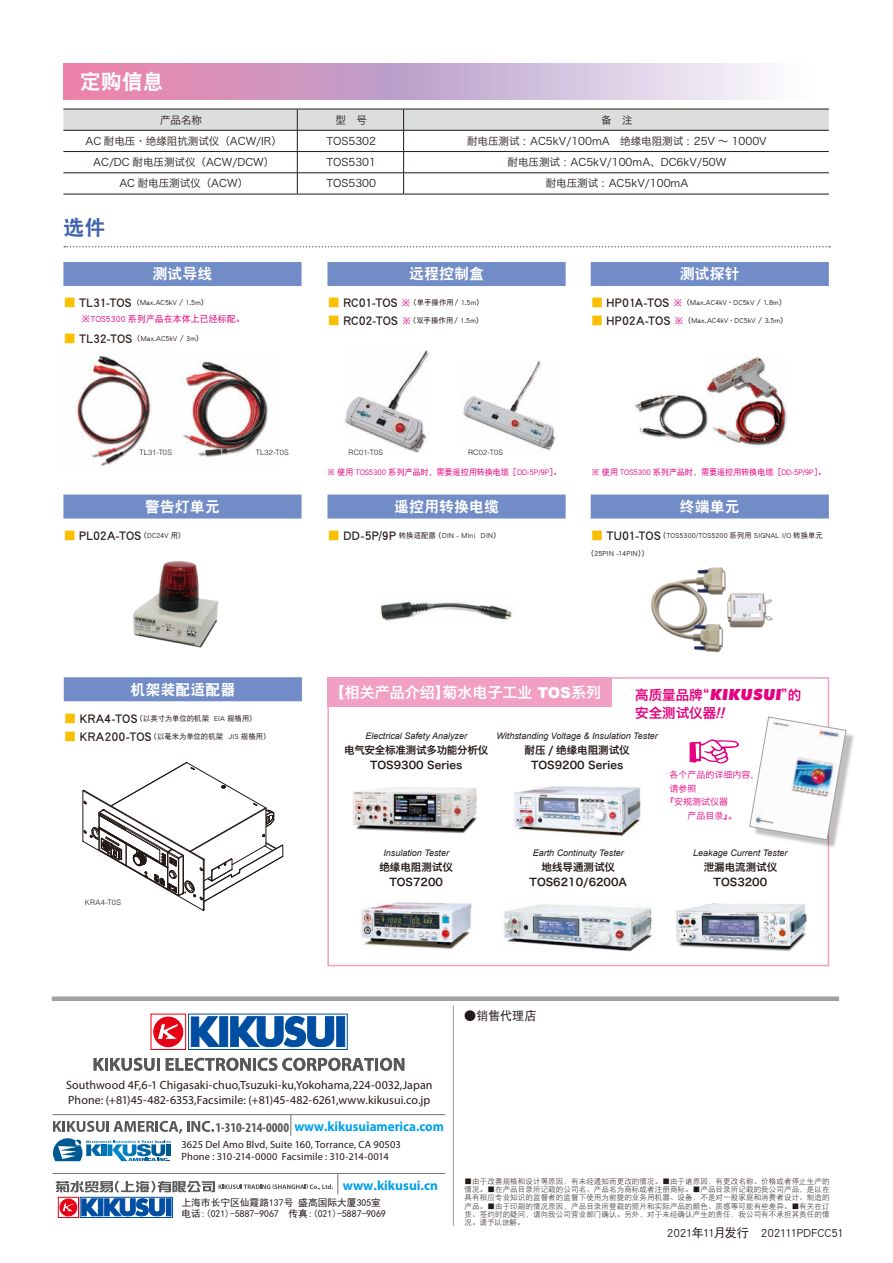
<style>
.page{position:relative;width:893px;height:1263px;background:#fff}
.page>*{position:absolute;margin:0;border:0;box-sizing:border-box;transform-origin:0 0}
.t1{font:21px "DF Hei GB W9";color:#fff}
.t2{font:21px "DF Hei GB W9";color:#3e62ad}
.t3{font:15px "DF Hei GB W9";color:#fff}
.t4{font:15px "Hiragino Sans GB W6";color:#fff}
.t5{font:700 13.65px "Myriad Pro";color:#00a1e9;scale:.96 1}
.t6{font:13.5px/17.7px "Hiragino Sans GB W6";color:#e4007f}
.t7{font:700 13.5px "Myriad Pro";color:#00a1e9}
.t8{font:12.75px "DF Hei GB W7";color:#231916}
.t9{font:12px/15px "Myriad Pro";letter-spacing:.005em;color:#231916}
.t10{font:12px "DF Hei GB W5";letter-spacing:-.015em;color:#231916}
.t11{font:10.5px "Hiragino Sans GB W3";color:#231916}
.t12{font:10.5px/12px "Myriad Pro";letter-spacing:.01em;color:#231916}
.t13{font:10.5px/15px "Hiragino Sans GB W6";color:#231916;text-align:center}
.t14{font:10.5px/15px "Hiragino Sans GB W6";letter-spacing:-.02em;color:#231916;text-align:center}
.t15{font:9.75px/11.7px "Sim Hei";color:#231916}
.t16{font:italic 9px "Arial";color:#231916}
.t17{font:9px "Hiragino Sans GB W3";color:#e4007f}
.t18{font:9px "DF Hei GB W5";color:#e4007f}
.t19{font:8.25px "DF Hei GB W5";letter-spacing:-.025em;color:#e4007f}
.t20{font:7.5px "DF Hei GB W5";letter-spacing:.005em;color:#231916}
.t21{font:7.5px/8.2px "DF Hei GB W3";letter-spacing:.015em;color:#231916;text-align:justify}
.t22{font:300 7.5px "Helvetica";letter-spacing:.035em;color:#231916}
.t23{font:7.5px "DF Hei GB W5";letter-spacing:-.015em;color:#231916}
.s1{font-family:"DF Hei GB W7";font-size:12.75px;color:#fabf00}
.s2{font-family:"DF Hei GB W7";font-size:12.75px}
.s3{font-size:9px;color:#e4007f}
.s4{color:#fabf00}
.s5{font-family:"DF Hei GB W5";font-size:7.5px}
.s6{font-family:"Arial";font-weight:900}
.s7{font-family:"Futura T";font-weight:800;font-style:italic;font-size:16.5px}
.s8{font-style:italic}
.s9{font-stretch:condensed;font-size:13.5px;color:#595857}
</style>
<div class="page">
<div style="left:327px;top:677px;width:502px;height:289px;border:2px solid #f19fc2"></div>
<div style="left:591px;top:262px;width:238px;height:24px;background:#718cc7"></div>
<div style="left:591px;top:494px;width:238px;height:24px;background:#718cc7"></div>
<div style="left:64px;top:677px;width:238px;height:24px;background:#718cc7"></div>
<div style="left:327px;top:262px;width:239px;height:24px;background:#718cc7"></div>
<div style="left:327px;top:494px;width:239px;height:24px;background:#718cc7"></div>
<div style="left:63px;top:262px;width:239px;height:24px;background:#718cc7"></div>
<div style="left:63px;top:494px;width:239px;height:24px;background:#718cc7"></div>
<svg style="left:63px;top:109px;width:766px;height:85px"></svg>
<hr style="left:63px;top:194px;width:234px;height:1px;background:#231916">
<hr style="left:297px;top:194px;width:107px;height:1px;background:#231916">
<hr style="left:404px;top:194px;width:425px;height:1px;background:#231916">
<svg style="left:63px;top:64px;width:704px;height:35px;background:#d7aece"></svg>
<img style="left:379px;top:601px;width:133px;height:20px">
<img style="left:133px;top:561px;width:85px;height:87px">
<img style="left:706px;top:356px;width:80px;height:89px">
<img style="left:634px;top:392px;width:75px;height:48px">
<svg style="left:64px;top:246px;width:766px;height:1px"></svg>
<div style="left:52px;top:996px;width:787px;height:5px;background:#a0a0a1"></div>
<hr style="left:453px;top:1005px;width:1px;height:221px;background:#a0a0a1">
<hr style="left:53px;top:1114px;width:392px;height:1px;background:#727272">
<hr style="left:53px;top:1173px;width:392px;height:1px;background:#727272">
<svg style="left:56px;top:1174px;width:282px;height:43px"></svg>
<svg style="left:53px;top:1121px;width:161px;height:40px"></svg>
<svg style="left:290px;top:1114px;width:1px;height:22px"></svg>
<svg style="left:94px;top:1014px;width:310px;height:57px"></svg>
<img style="left:360px;top:902px;width:112px;height:47px">
<img style="left:513px;top:786px;width:128px;height:50px">
<img style="left:503px;top:904px;width:149px;height:48px">
<div style="left:327px;top:677px;width:285px;height:30px;background:#f19fc2"></div>
<img style="left:675px;top:903px;width:132px;height:48px">
<svg style="left:83px;top:762px;width:201px;height:149px"></svg>
<img style="left:181px;top:361px;width:87px;height:96px">
<img style="left:77px;top:355px;width:74px;height:112px">
<img style="left:344px;top:351px;width:85px;height:102px">
<img style="left:461px;top:360px;width:95px;height:91px">
<div style="left:753px;top:720px;width:102px;height:129px;background:#231916;opacity:.28"></div>
<svg style="left:749px;top:717px;width:97px;height:123px"></svg>
<svg style="left:690px;top:739px;width:49px;height:24px"></svg>
<img style="left:353px;top:787px;width:124px;height:47px">
<img style="left:651px;top:567px;width:122px;height:86px">
<h1 class="t1" style="left:80px;top:70px;width:85px">定购信息</h1>
<h3 class="t11" style="left:160px;top:113px;width:43px">产品名称</h3>
<h3 class="t11" style="left:335px;top:113px;width:33px">型　号</h3>
<h3 class="t11" style="left:601px;top:113px;width:33px">备　注</h3>
<h3 class="t11" style="left:85px;top:134px;width:198px">AC 耐电压・ 绝缘阻抗测试仪（ACW/IR）</h3>
<h3 class="t11" style="left:326px;top:134px;width:51px">TOS5302</h3>
<h3 class="t11" style="left:467px;top:134px;width:301px">耐电压测试：AC5kV/100mA　绝缘电阻测试：25V ～ 1000V</h3>
<h3 class="t11" style="left:93px;top:156px;width:183px">AC/DC 耐电压测试仪（ACW/DCW）</h3>
<h3 class="t11" style="left:326px;top:156px;width:51px">TOS5301</h3>
<h3 class="t11" style="left:508px;top:156px;width:220px">耐电压测试：AC5kV/100mA、DC6kV/50W</h3>
<h3 class="t11" style="left:119px;top:177px;width:130px">AC 耐电压测试仪（ACW）</h3>
<h3 class="t11" style="left:326px;top:177px;width:51px">TOS5300</h3>
<h3 class="t11" style="left:546px;top:177px;width:144px">耐电压测试：AC5kV/100mA</h3>
<h1 class="t2" style="left:63px;top:216px;width:43px">选件</h1>
<h2 class="t3" style="left:152px;top:266px;width:61px">测试导线</h2>
<p class="t20" style="left:63px;top:299px;width:146px"><span class="s1">■</span> <span class="s2">TL31-TOS</span> （Max.AC5kV／1.5m）</p>
<p class="t18" style="left:63px;top:314px;width:183px">　　※TOS5300 系列产品在本体上已经标配。</p>
<p class="t20" style="left:63px;top:335px;width:141px"><span class="s1">■</span> <span class="s2">TL32-TOS</span> （Max.AC5kV／3m）</p>
<h2 class="t3" style="left:409px;top:266px;width:76px">远程控制盒</h2>
<p class="t20" style="left:327px;top:299px;width:157px"><span class="s1">■</span> <span class="s2">RC01-TOS</span> <span class="s3">※</span> （单手操作用／1.5m）</p>
<p class="t20" style="left:327px;top:317px;width:157px"><span class="s1">■</span> <span class="s2">RC02-TOS</span> <span class="s3">※</span>（双手操作用／1.5m）</p>
<p class="t22" style="left:139px;top:446px;width:34px">TL31-T0S</p>
<p class="t22" style="left:256px;top:446px;width:34px">TL32-T0S</p>
<p class="t22" style="left:348px;top:446px;width:36px">RC01-T0S</p>
<p class="t22" style="left:468px;top:446px;width:36px">RC02-T0S</p>
<h2 class="t3" style="left:680px;top:266px;width:61px">测试探针</h2>
<p class="t20" style="left:591px;top:299px;width:197px"><span class="s1">■</span> <span class="s2">HP01A-TOS</span> <span class="s3">※</span>（Max.AC4kV・DC5kV／1.8m）</p>
<p class="t20" style="left:591px;top:317px;width:198px"><span class="s1">■</span> <span class="s2">HP02A-TOS</span> <span class="s3">※</span>（Max.AC4kV・DC5kV／3.5m）</p>
<h2 class="t3" style="left:145px;top:498px;width:76px">警告灯单元</h2>
<h3 class="t8" style="left:63px;top:528px;width:123px"><span class="s4">■</span> PL02A-TOS<span class="s5">（DC24V 用）</span></h3>
<h2 class="t3" style="left:130px;top:681px;width:106px">机架装配适配器</h2>
<p class="t23" style="left:64px;top:714px;width:198px"><span class="s1">■</span> <span class="s2">KRA4-TOS</span>（以英寸为单位的机架 EIA 规格用）　</p>
<p class="t20" style="left:64px;top:732px;width:212px"><span class="s1">■</span> <span class="s2">KRA200-TOS</span>（以毫米为单位的机架 JIS 规格用）　</p>
<p class="t22" style="left:85px;top:896px;width:37px">KRA4-T0S</p>
<p class="t19" style="left:327px;top:468px;width:236px">※ 使用 TOS5300 系列产品时，需要遥控用转换电缆［DD-5P/9P］。</p>
<p class="t19" style="left:592px;top:468px;width:236px">※ 使用 TOS5300 系列产品时，需要遥控用转换电缆［DD-5P/9P］。</p>
<h2 class="t3" style="left:394px;top:498px;width:106px">遥控用转换电缆</h2>
<p class="t20" style="left:327px;top:531px;width:174px"><span class="s1">■</span> <span class="s2">DD-5P/9P</span> 转换适配器 （DIN - MIni DIN）</p>
<h2 class="t3" style="left:680px;top:498px;width:61px">终端单元</h2>
<p class="t20" style="left:591px;top:531px;width:234px"><span class="s1">■</span> <span class="s2">TU01-TOS</span>（TOS5300/TOS5200 系列用 SIGNAL I/O 转换单元</p>
<p class="t20" style="left:587px;top:549px;width:67px">（25PIN -14PIN））　</p>
<h2 class="t4" style="left:330px;top:683px;width:273px">【相关产品介绍】菊水电子工业 <span class="s6">TOS</span>系列</h2>
<h3 class="t6" style="left:635px;top:686px;width:168px">高质量品牌“<span class="s7">KIKUSUI</span>”的安全测试仪器<span class="s8">!!</span></h3>
<p class="t16" style="left:496px;top:730px;width:163px">Withstanding Voltage &amp; Insulation Tester</p>
<h3 class="t13" style="left:525px;top:742px;width:107px">耐压 / 绝缘电阻测试仪<br>TOS9200 Series</h3>
<p class="t16" style="left:365px;top:730px;width:103px">Electrical Safety Analyzer</p>
<h3 class="t14" style="left:344px;top:742px;width:146px">电气安全标准测试多功能分析仪<br>TOS9300 Series</h3>
<p class="t17" style="left:670px;top:769px;width:91px">各个产品的详细内容，</p>
<p class="t17" style="left:670px;top:783px;width:28px">请参照</p>
<p class="t17" style="left:665px;top:796px;width:64px">『安规测试仪器</p>
<p class="t17" style="left:670px;top:810px;width:69px">　　产品目录』。</p>
<p class="t16" style="left:383px;top:847px;width:67px">Insulation Tester</p>
<h3 class="t13" style="left:379px;top:859px;width:75px">绝缘电阻测试仪<br>TOS7200</h3>
<p class="t16" style="left:533px;top:847px;width:93px">Earth Continuity Tester</p>
<h3 class="t13" style="left:530px;top:859px;width:99px">地线导通测试仪<br>TOS6210/6200A</h3>
<h3 class="t10" style="left:464px;top:1009px;width:74px">●销售代理店</h3>
<p class="t16" style="left:693px;top:847px;width:96px">Leakage Current Tester</p>
<h3 class="t13" style="left:704px;top:859px;width:75px">泄漏电流测试仪<br>TOS3200</h3>
<h3 class="t9" style="left:66px;top:1077px;width:368px">Southwood 4F,6-1 Chigasaki-chuo,Tsuzuki-ku,Yokohama,224-0032,Japan<br>Phone: (+81)45-482-6353,Facsimile: (+81)45-482-6261,www.kikusui.co.jp</h3>
<h3 class="t5" style="left:215px;top:1118px;width:240px"><span class="s9">1-310-214-0000</span> www.kikusuiamerica.com</h3>
<h3 class="t12" style="left:181px;top:1138px;width:221px">3625 Del Amo Blvd, Suite 160, Torrance, CA 90503<br>Phone : 310-214-0000 Facsimile : 310-214-0014</h3>
<h3 class="t7" style="left:343px;top:1177px;width:97px">www.kikusui.cn</h3>
<h3 class="t15" style="left:181px;top:1196px;width:206px">上海市长宁区仙霞路137号 盛高国际大厦305室电话:(021)-5887-9067　传真:(021)-5887-9069</h3>
<p class="t21" style="left:465px;top:1177px;width:366px">■由于改善规格和设计等原因，有未经通知而更改的情况。■由于诸原因，有更改名称、价格或者停止生产的情况。■在产品目录所记载的公司名、产品名为商标或者注册商标。■产品目录所记载的我公司产品，是以在具有相应专业知识的监督者的监督下使用为前提的业务用机器、设备，不是对一般家庭和消费者设计、制造的产品。■由于印刷的情况原因，产品目录所登载的照片和实际产品的颜色、质感等可能有些差异。■有关在订货、签约时的疑问，请向我公司营业部门确认。另外，对于未经确认产生的责任，我公司有不承担其责任的情况。请予以谅解。</p>
<h3 class="t10" style="left:667px;top:1226px;width:179px">2021年11月发行　202111PDFCC51</h3>
</div>
